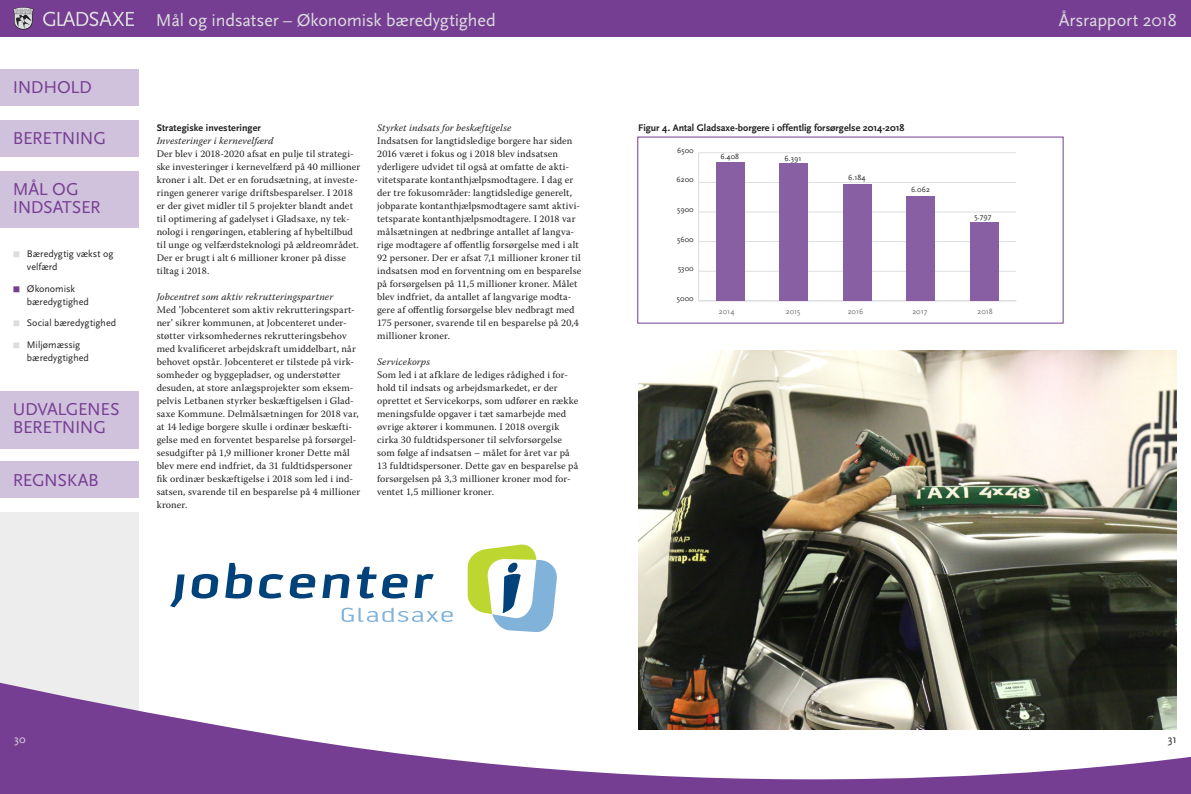
<style>
.page{position:relative;width:1191px;height:794px;background:#fff}
.page>*{position:absolute;margin:0;border:0;box-sizing:border-box;transform-origin:0 0}
.t1{font:18px/18px "Scala Sans";letter-spacing:-.02em;color:#763e92}
.t2{font:18px "Scala Sans";letter-spacing:-.01em;color:#dcdddf}
.t3{font:11.5px "Scala Sans";color:#231f20}
.t4{font:11.5px "Scala Sans";color:#dcdddf}
.t5{font:10px/13px "Warnock Pro";letter-spacing:.015em;color:#231f20}
.t6{font:italic 10px "Warnock Pro";letter-spacing:.015em;color:#231f20}
.t7{font:10px/13px "Scala Sans";color:#231f20}
.t8{font:700 10px "Scala Sans";color:#231f20}
.t9{font:10px "Wingdings";color:#763e92}
.t10{font:7.8px "Scala Sans";color:#231f20}
.t11{font:7.8px "Scala Sans";color:#6c6d70}
.s1{color:#dcdddf}
</style>
<div class="page">
<div style="left:0;top:0;width:1191px;height:37px;background:#763e92"></div>
<svg style="left:13px;top:7px;width:21px;height:23px"></svg>
<svg style="left:43px;top:12px;width:91px;height:14px"></svg>
<div style="left:0;top:69px;width:139px;height:37px;background:#d0c2dd"></div>
<div style="left:0;top:512px;width:139px;height:200px;background:#ededee"></div>
<svg style="left:0;top:590px;width:1191px;height:204px"></svg>
<div style="left:0;top:171px;width:139px;height:56px;background:#d0c2dd"></div>
<div style="left:0;top:120px;width:139px;height:37px;background:#d0c2dd"></div>
<div style="left:0;top:461px;width:139px;height:37px;background:#d0c2dd"></div>
<div style="left:0;top:391px;width:139px;height:56px;background:#d0c2dd"></div>
<img style="left:638px;top:351px;width:538px;height:378px">
<hr style="left:698px;top:153px;width:1px;height:148px;background:#dcdddf">
<hr style="left:698px;top:301px;width:318px;height:1px;background:#dcdddf">
<hr style="left:698px;top:271px;width:318px;height:1px;background:#dcdddf">
<hr style="left:698px;top:241px;width:318px;height:1px;background:#dcdddf">
<hr style="left:698px;top:212px;width:318px;height:1px;background:#dcdddf">
<hr style="left:698px;top:182px;width:318px;height:1px;background:#dcdddf">
<hr style="left:698px;top:153px;width:318px;height:1px;background:#dcdddf">
<div style="left:716px;top:162px;width:28px;height:139px;background:#895fa3"></div>
<div style="left:779px;top:163px;width:29px;height:138px;background:#895fa3"></div>
<div style="left:843px;top:184px;width:28px;height:117px;background:#895fa3"></div>
<div style="left:906px;top:196px;width:29px;height:105px;background:#895fa3"></div>
<div style="left:970px;top:222px;width:28px;height:79px;background:#895fa3"></div>
<svg style="left:468px;top:544px;width:90px;height:88px"></svg>
<svg style="left:170px;top:574px;width:15px;height:33px"></svg>
<svg style="left:191px;top:574px;width:28px;height:24px"></svg>
<svg style="left:225px;top:563px;width:91px;height:35px"></svg>
<svg style="left:322px;top:574px;width:28px;height:24px"></svg>
<svg style="left:357px;top:567px;width:51px;height:31px"></svg>
<svg style="left:415px;top:573px;width:19px;height:25px"></svg>
<svg style="left:342px;top:607px;width:111px;height:15px"></svg>
<h1 class="t1" style="left:13px;top:79px;width:81px">INDHOLD</h1>
<h1 class="t1" style="left:13px;top:130px;width:95px">BERETNING</h1>
<h1 class="t1" style="left:13px;top:181px;width:89px">MÅL OG<br>INDSATSER</h1>
<p class="t7" style="left:27px;top:248px;width:88px;text-indent:-14px"><span class="s1">■</span> Bæredygtig vækst og velfærd</p>
<p class="t7" style="left:27px;top:282px;width:63px">Økonomisk bæredygtighed</p>
<p class="t7" style="left:13px;top:317px;width:105px"><span class="s1">■</span> Social bæredygtighed</p>
<p class="t7" style="left:27px;top:338px;width:63px;text-indent:-14px"><span class="s1">■</span> Miljømæssig bæredygtighed</p>
<p class="t9" style="left:13px;top:284px;width:9px">■</p>
<h1 class="t1" style="left:13px;top:401px;width:108px">UDVALGENES<br>BERETNING</h1>
<h1 class="t1" style="left:13px;top:471px;width:88px">REGNSKAB</h1>
<h1 class="t2" style="left:156px;top:10px;width:341px">Mål og indsatser – Økonomisk bæredygtighed</h1>
<p class="t8" style="left:157px;top:122px;width:106px">Strategiske investeringer</p>
<p class="t6" style="left:157px;top:134px;width:118px">Investeringer i kernevelfærd</p>
<p class="t5" style="left:157px;top:147px;width:205px">Der blev i 2018-2020 afsat en pulje til strategi&shy;ske investeringer i kernevelfærd på 40 millioner kroner i alt. Det er en forudsætning, at investe&shy;ringen generer varige driftsbesparelser. I 2018 er der givet midler til 5 projekter blandt andet til optimering af gadelyset i Gladsaxe, ny tek&shy;nologi i rengøringen, etablering af hybeltilbud til unge og velfærdsteknologi på ældreområdet.<br>Der er brugt i alt 6 millioner kroner på disse tiltag i 2018.</p>
<p class="t6" style="left:157px;top:290px;width:178px">Jobcentret som aktiv rekrutteringspartner</p>
<p class="t5" style="left:157px;top:303px;width:205px">Med ’Jobcenteret som aktiv rekrutteringspart&shy;ner’ sikrer kommunen, at Jobcenteret under&shy;støtter virksomhedernes rekrutteringsbehov med kvalificeret arbejdskraft umiddelbart, når behovet opstår. Jobcenteret er tilstede på virk&shy;somheder og byggepladser, og understøtter desuden, at store anlægsprojekter som eksem&shy;pelvis Letbanen styrker beskæftigelsen i Glad&shy;saxe Kommune. Delmålsætningen for 2018 var, at 14 ledige borgere skulle i ordinær beskæfti&shy;gelse med en forventet besparelse på forsørgel&shy;sesudgifter på 1,9 millioner kroner Dette mål blev mere end indfriet, da 31 fuldtidspersoner fik ordinær beskæftigelse i 2018 som led i ind&shy;satsen, svarende til en besparelse på 4 millioner kroner.</p>
<p class="t6" style="left:377px;top:121px;width:136px">Styrket indsats for beskæftigelse</p>
<p class="t5" style="left:377px;top:134px;width:206px">Indsatsen for langtidsledige borgere har siden 2016 været i fokus og i 2018 blev indsatsen yderligere udvidet til også at omfatte de akti&shy;vitetsparate kontanthjælpsmodtagere. I dag er der tre fokusområder: langtidsledige generelt, jobparate kontanthjælpsmodtagere samt aktivi&shy;tetsparate kontanthjælpsmodtagere. I 2018 var målsætningen at nedbringe antallet af langva&shy;rige modtagere af offentlig forsørgelse med i alt 92 personer. Der er afsat 7,1 millioner kroner til indsatsen mod en forventning om en besparelse på forsørgelsen på 11,5 millioner kroner. Målet blev indfriet, da antallet af langvarige modta&shy;gere af offentlig forsørgelse blev nedbragt med 175 personer, svarende til en besparelse på 20,4 millioner kroner.</p>
<p class="t6" style="left:377px;top:355px;width:54px">Servicekorps</p>
<p class="t5" style="left:377px;top:368px;width:203px">Som led i at afklare de lediges rådighed i for&shy;hold til indsats og arbejdsmarkedet, er der oprettet et Servicekorps, som udfører en række meningsfulde opgaver i tæt samarbejde med øvrige aktører i kommunen. I 2018 overgik cirka 30 fuldtidspersoner til selvforsørgelse som følge af indsatsen – målet for året var på 13 fuldtidspersoner. Dette gav en besparelse på forsørgelsen på 3,3 millioner kroner mod for&shy;ventet 1,5 millioner kroner.</p>
<p class="t8" style="left:638px;top:122px;width:268px">Figur 4. Antal Gladsaxe-borgere i offentlig forsørgelse 2014-2018</p>
<p class="t10" style="left:677px;top:146px;width:18px">6500</p>
<p class="t10" style="left:676px;top:176px;width:19px">6200</p>
<p class="t10" style="left:677px;top:205px;width:18px">5900</p>
<p class="t10" style="left:677px;top:235px;width:18px">5600</p>
<p class="t10" style="left:678px;top:264px;width:17px">5300</p>
<p class="t10" style="left:677px;top:294px;width:18px">5000</p>
<p class="t10" style="left:720px;top:152px;width:20px">6.408</p>
<p class="t10" style="left:784px;top:154px;width:18px">6.391</p>
<p class="t10" style="left:848px;top:173px;width:19px">6.184</p>
<p class="t10" style="left:911px;top:185px;width:20px">6.062</p>
<p class="t10" style="left:974px;top:212px;width:18px">5.797</p>
<p class="t11" style="left:719px;top:307px;width:17px">2014</p>
<p class="t11" style="left:786px;top:307px;width:16px">2015</p>
<p class="t11" style="left:847px;top:307px;width:17px">2016</p>
<p class="t11" style="left:912px;top:307px;width:17px">2017</p>
<p class="t11" style="left:977px;top:307px;width:17px">2018</p>
<h1 class="t2" style="left:1058px;top:10px;width:119px">Årsrapport 2018</h1>
<p class="t4" style="left:14px;top:733px;width:13px">30</p>
<p class="t3" style="left:1167px;top:733px;width:11px">31</p>
</div>
